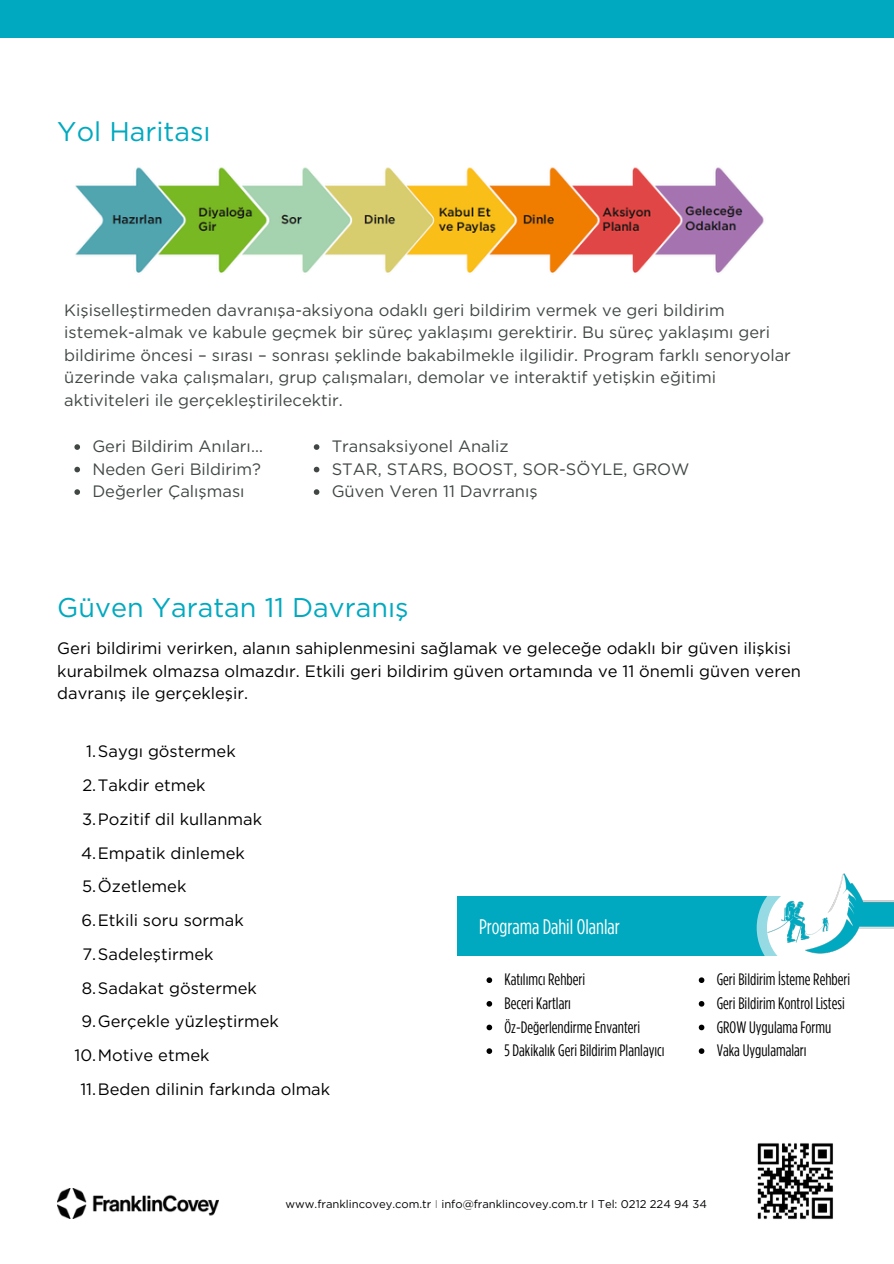
<style>
.page{position:relative;width:894px;height:1264px;background:#fff}
.page>*{position:absolute;margin:0;border:0;box-sizing:border-box;transform-origin:0 0}
.t1{font:27px "Gotham";color:#00a9bf}
.t2{font:21px "Gotham Condensed";color:#fff}
.t3{font:16.5px/22.5px "Gotham";color:#414844}
.t4{font:16.5px/22.5px "Gotham";color:#000}
.t5{font:16.5px "Gotham Condensed";color:#000}
.t6{font:11.25px "Gotham";color:#000204}
.s1{color:#808285}
</style>
<div class="page">
<img style="left:57px;top:1188px;width:161px;height:30px">
<div style="left:0;top:0;width:893px;height:38px;background:#00a9bf"></div>
<div style="left:457px;top:896px;width:371px;height:59px;background:#00a9bf"></div>
<img style="left:757px;top:1143px;width:76px;height:77px">
<svg style="left:756px;top:874px;width:106px;height:107px"></svg>
<div style="left:766px;top:884px;width:86px;height:86px;background:#fff;border-radius:50%"></div>
<img style="left:766px;top:873px;width:127px;height:80px">
<img style="left:75px;top:167px;width:689px;height:106px">
<svg style="left:486px;top:977px;width:6px;height:6px"></svg>
<svg style="left:486px;top:1001px;width:6px;height:5px"></svg>
<svg style="left:486px;top:1024px;width:6px;height:6px"></svg>
<svg style="left:486px;top:1048px;width:6px;height:5px"></svg>
<svg style="left:698px;top:977px;width:6px;height:6px"></svg>
<svg style="left:698px;top:1001px;width:6px;height:5px"></svg>
<svg style="left:698px;top:1024px;width:6px;height:6px"></svg>
<svg style="left:698px;top:1048px;width:6px;height:5px"></svg>
<svg style="left:74px;top:444px;width:6px;height:6px"></svg>
<svg style="left:74px;top:467px;width:6px;height:5px"></svg>
<svg style="left:74px;top:489px;width:6px;height:6px"></svg>
<svg style="left:314px;top:444px;width:5px;height:6px"></svg>
<svg style="left:314px;top:467px;width:5px;height:5px"></svg>
<svg style="left:314px;top:489px;width:5px;height:6px"></svg>
<p class="t1" style="left:57px;top:115px;width:155px">Yol Haritası</p>
<p class="t3" style="left:64px;top:299px;width:728px">Kişiselleşti rmeden davranışa-aksiyona odaklı geri bi ldi ri m vermek ve geri bi ldi ri m istemek-almak ve kabule geçmek bi r süreç yaklaşımı gerekti ri r. Bu süreç yaklaşımı geri<br>bi ldirime öncesi – sırası – sonrası şeklinde bakabi lmekle i lgi lidir. Program farklı senoryolar üzeri nde vaka çalışmaları, grup çalışmaları, demolar ve i nteraktif yetişki n eğiti mi aktiviteleri i le gerçekleşti ri lecekti r.</p>
<p class="t3" style="left:92px;top:435px;width:172px">Geri Bildirim Anıları…</p>
<p class="t3" style="left:92px;top:457px;width:170px">Neden Geri Bi ldirim?</p>
<p class="t3" style="left:92px;top:480px;width:154px">Değerler Çalışması</p>
<p class="t3" style="left:331px;top:435px;width:178px">Transaksiyonel Analiz</p>
<p class="t3" style="left:331px;top:457px;width:359px">STAR, STARS, BOOST, SOR-SÖYLE, GROW</p>
<p class="t3" style="left:331px;top:480px;width:207px">Güven Veren 11 Davrranış</p>
<p class="t1" style="left:57px;top:591px;width:352px">Güven Yaratan 11 Davranış</p>
<p class="t4" style="left:57px;top:637px;width:745px">Geri bi ldirimi verirken, alanın sahiplenmesini sağlamak ve geleceğe odaklı bir güven i lişkisi kurabi lmek olmazsa olmazdır. Etki li geri bi ldi ri m güven ortamında ve 11 önemli güven veren davranış i le gerçekleşi r.</p>
<p class="t4" style="left:86px;top:740px;width:151px">1.Saygı göstermek</p>
<p class="t4" style="left:82px;top:773px;width:125px">2.Takdi r etmek</p>
<p class="t4" style="left:82px;top:807px;width:181px">3.Pozitif dil kullanmak</p>
<h1 class="t4" style="left:81px;top:841px;width:165px">4.Empatik dinlemek</h1>
<p class="t4" style="left:82px;top:875px;width:106px">5.Özetlemek</p>
<p class="t4" style="left:81px;top:908px;width:164px">6.Etki li soru sormak</p>
<p class="t4" style="left:82px;top:942px;width:133px">7.Sadeleşti rmek</p>
<p class="t4" style="left:82px;top:976px;width:176px">8.Sadakat göstermek</p>
<p class="t4" style="left:81px;top:1010px;width:199px">9.Gerçekle yüzleşti rmek</p>
<p class="t4" style="left:74px;top:1043px;width:136px">10.Motive etmek</p>
<p class="t4" style="left:80px;top:1077px;width:251px">11.Beden dilinin farkında olmak</p>
<p class="t2" style="left:479px;top:913px;width:142px">Programa Dahil Olanlar</p>
<p class="t5" style="left:504px;top:969px;width:81px">Katılımcı Rehberi</p>
<p class="t5" style="left:504px;top:993px;width:68px">Beceri Kartları</p>
<p class="t5" style="left:504px;top:1016px;width:136px">Öz-Değerlendirme Envanteri</p>
<p class="t5" style="left:504px;top:1040px;width:162px">5 Dakikalık Geri Bildirim Planlayıcı</p>
<p class="t5" style="left:716px;top:969px;width:133px">Geri Bildirim İsteme Rehberi</p>
<p class="t5" style="left:716px;top:993px;width:128px">Geri Bildirim Kontrol Listesi</p>
<p class="t5" style="left:716px;top:1016px;width:116px">GROW Uygulama Formu</p>
<p class="t5" style="left:716px;top:1040px;width:91px">Vaka Uygulamaları</p>
<p class="t6" style="left:285px;top:1197px;width:423px">www.frankli ncovey.com.tr <span class="s1">I</span> i nfo@frankli ncovey.com.tr I Tel: 0212 224 94 34</p>
</div>
